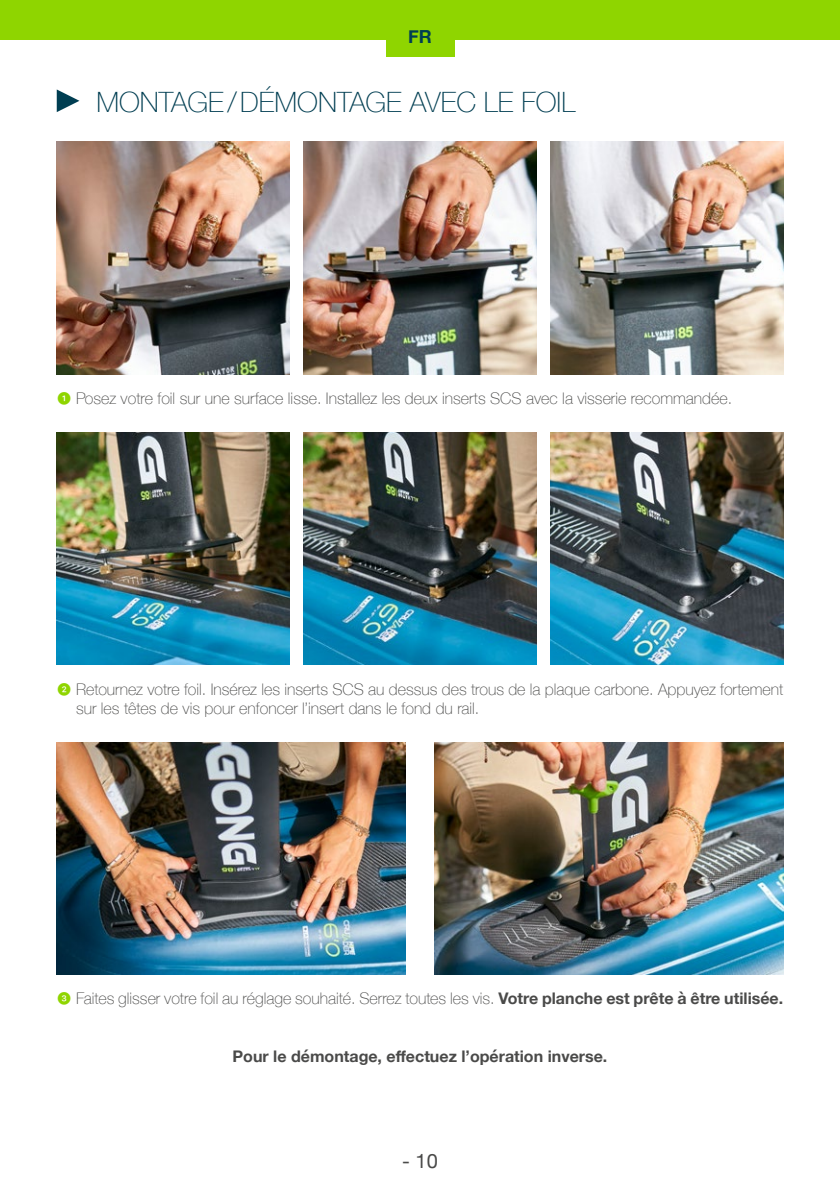
<style>
.page{position:relative;width:840px;height:1191px;background:#fff}
.page>*{position:absolute;margin:0;border:0;box-sizing:border-box;transform-origin:0 0}
.t1{font:100 28px "Helvetica Neue";color:#003e52}
.t2{font:20px "Helvetica Neue";color:#4a4a49}
.t3{font:700 18px "Helvetica Neue";color:#003e52}
.t4{font:100 16px/19.2px "Helvetica Neue";color:#4a4a49}
.t5{font:700 16px "Helvetica Neue";color:#4a4a49}
.s1{font-family:"SF Pro";font-weight:400;color:#8fd500}
.s2{font-weight:700}
</style>
<div class="page">
<hr style="left:839px;top:0;width:1px;height:40px;background:#8fd500">
<div style="left:0;top:0;width:839px;height:40px;background:#8fd500"></div>
<div style="left:386px;top:0;width:68px;height:57px;background:#8fd500"></div>
<svg style="left:57px;top:89px;width:22px;height:23px"></svg>
<img style="left:57px;top:742px;width:348px;height:232px">
<img style="left:434px;top:742px;width:348px;height:232px">
<img style="left:57px;top:142px;width:232px;height:232px">
<img style="left:57px;top:432px;width:232px;height:233px">
<img style="left:303px;top:142px;width:233px;height:232px">
<img style="left:303px;top:432px;width:233px;height:233px">
<img style="left:550px;top:142px;width:232px;height:232px">
<img style="left:550px;top:432px;width:232px;height:233px">
<p class="t3" style="left:408px;top:23px;width:25px">FR</p>
<h1 class="t1" style="left:96px;top:81px;width:480px">MONTAGE/DÉMONTAGE AVEC LE FOIL</h1>
<p class="t4" style="left:57px;top:388px;width:676px"><span class="s1">❶</span> Posez votre foil sur une surface lisse. Installez les deux inserts SCS avec la visserie recommandée.</p>
<p class="t4" style="left:76px;top:678px;width:708px;text-indent:-19px"><span class="s1">❷</span> Retournez votre foil. Insérez les inserts SCS au dessus des trous de la plaque carbone. Appuyez fortement sur les têtes de vis pour enfoncer l’insert dans le fond du rail.</p>
<p class="t4" style="left:57px;top:988px;width:727px"><span class="s1">❸</span> Faites glisser votre foil au réglage souhaité. Serrez toutes les vis. <span class="s2">Votre planche est prête à être utilisée.</span></p>
<p class="t5" style="left:232px;top:1043px;width:376px">Pour le démontage, effectuez l’opération inverse.</p>
<p class="t2" style="left:402px;top:1146px;width:37px">- 10</p>
</div>
